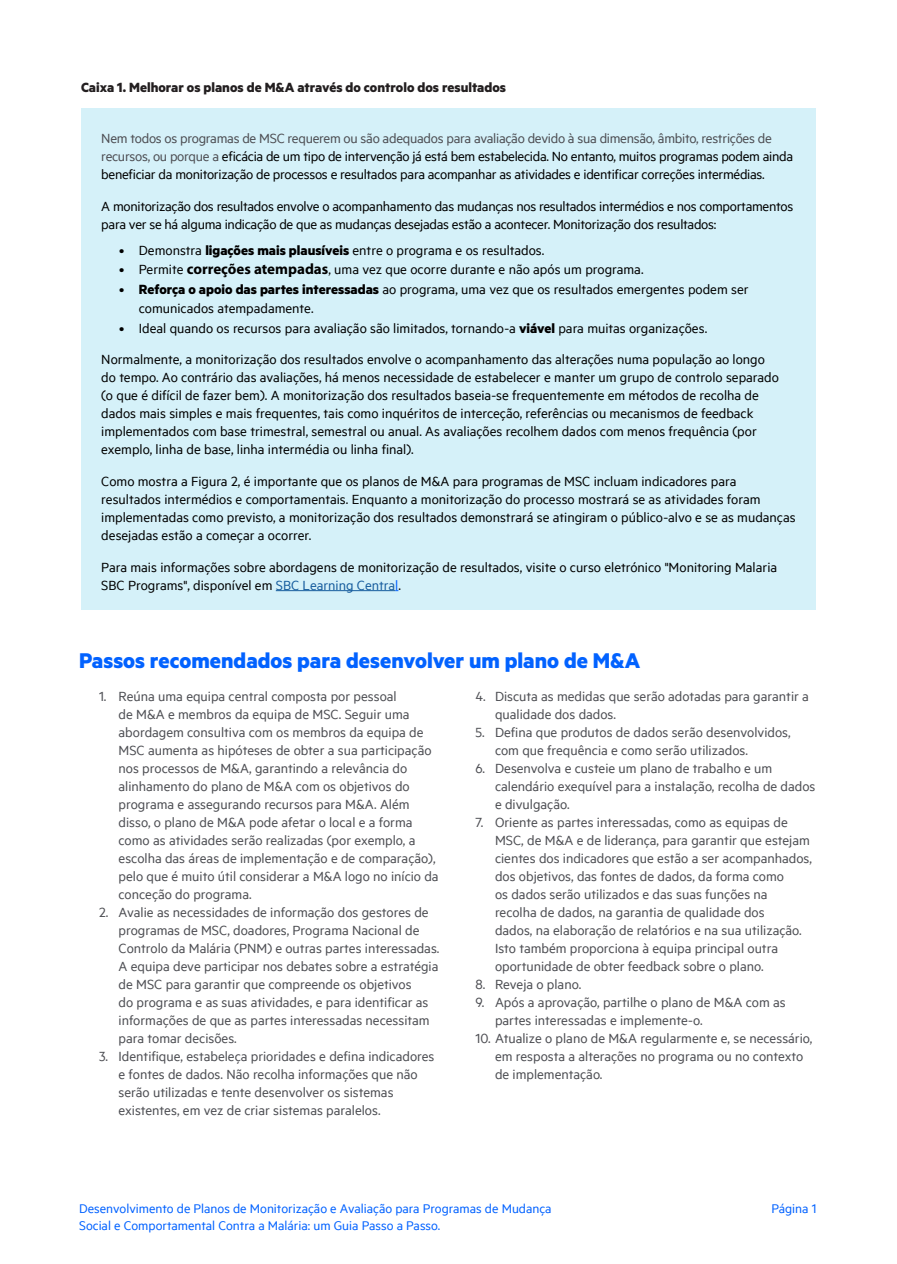
<style>
.page{position:relative;width:897px;height:1264px;background:#fff}
.page>*{position:absolute;margin:0;border:0;box-sizing:border-box;transform-origin:0 0}
.Header_2{font:700 24px "Metric";color:#0262ff}
.Base_with_bullets{font:15px/18px "Metric";color:#4d4e53}
.Base_text{font:15px/18px "Metric";color:#000}
.Base_text-2{font:15px/18px "Metric";letter-spacing:-.02em;color:#000}
.Base_with_bullets-2{font:15px/19.5px "Metric";color:#000}
.Figure_titles{font:700 15px "Metric";color:#231f20}
.Base_text-3{font:14.25px/17.1px "Metric";color:#0262ff}
.s1{color:#4d4e53}
.s2{font-weight:700}
.s3{font-family:"Myriad Pro";font-weight:700}
.s4{color:#175d9e}
.s5{color:#0262ff}
</style>
<div class="page">
<div style="left:81px;top:109px;width:734px;height:501px;background:#d5f1f9"></div>
<hr style="left:276px;top:590px;width:119px;height:1px;background:#175d9e">
<p class="Figure_titles" style="left:81px;top:78px;width:426px">Caixa 1. Melhorar os planos de M&amp;A através do controlo dos resultados</p>
<p class="Base_text-2" style="left:101px;top:129px;width:693px"><span class="s1">Nem todos os programas de MSC requerem ou são adequados para avaliação devido à sua dimensão, âmbito, restrições de recursos, ou porque a</span> eficácia de um tipo de intervenção já está bem estabelecida. No entanto, muitos programas podem ainda beneficiar da monitorização de processos e resultados para acompanhar as atividades e identificar correções intermédias.</p>
<p class="Base_text-2" style="left:101px;top:196px;width:693px">A monitorização dos resultados envolve o acompanhamento das mudanças nos resultados intermédios e nos comportamentos para ver se há alguma indicação de que as mudanças desejadas estão a acontecer. Monitorização dos resultados:</p>
<p class="Base_with_bullets-2" style="left:119px;top:240px;width:426px">• Demonstra <span class="s2">ligações mais plausíveis</span> entre o programa e os resultados.</p>
<p class="Base_with_bullets-2" style="left:119px;top:259px;width:525px">• Permite <span class="s3">correções atempadas</span>, uma vez que ocorre durante e não após um programa.</p>
<p class="Base_with_bullets-2" style="left:139px;top:279px;width:611px;text-indent:-20px">• <span class="s2">Reforça o apoio das partes interessadas</span> ao programa, uma vez que os resultados emergentes podem ser comunicados atempadamente.</p>
<p class="Base_with_bullets-2" style="left:119px;top:318px;width:589px">• Ideal quando os recursos para avaliação são limitados, tornando-a <span class="s2">viável</span> para muitas organizações.</p>
<p class="Base_text" style="left:101px;top:350px;width:679px">Normalmente, a monitorização dos resultados envolve o acompanhamento das alterações numa população ao longo do tempo. Ao contrário das avaliações, há menos necessidade de estabelecer e manter um grupo de controlo separado (o que é difícil de fazer bem). A monitorização dos resultados baseia-se frequentemente em métodos de recolha de dados mais simples e mais frequentes, tais como inquéritos de interceção, referências ou mecanismos de feedback implementados com base trimestral, semestral ou anual. As avaliações recolhem dados com menos frequência (por exemplo, linha de base, linha intermédia ou linha final).</p>
<p class="Base_text" style="left:101px;top:472px;width:695px">Como mostra a Figura 2, é importante que os planos de M&amp;A para programas de MSC incluam indicadores para resultados intermédios e comportamentais. Enquanto a monitorização do processo mostrará se as atividades foram implementadas como previsto, a monitorização dos resultados demonstrará se atingiram o público-alvo e se as mudanças desejadas estão a começar a ocorrer.</p>
<p class="Base_text" style="left:101px;top:557px;width:677px">Para mais informações sobre abordagens de monitorização de resultados, visite o curso eletrónico "Monitoring Malaria<br>SBC Programs", disponível em <span class="s4">SBC Learning Centra</span><span class="s5">l</span>.</p>
<p class="Header_2" style="left:79px;top:645px;width:562px">Passos recomendados para desenvolver um plano de M&amp;A</p>
<p class="Base_with_bullets" style="left:118px;top:686px;width:321px;text-indent:-20px">1. Reúna uma equipa central composta por pessoal<br>de M&amp;A e membros da equipa de MSC. Seguir uma abordagem consultiva com os membros da equipa de MSC aumenta as hipóteses de obter a sua participação nos processos de M&amp;A, garantindo a relevância do alinhamento do plano de M&amp;A com os objetivos do programa e assegurando recursos para M&amp;A. Além disso, o plano de M&amp;A pode afetar o local e a forma como as atividades serão realizadas (por exemplo, a escolha das áreas de implementação e de comparação), pelo que é muito útil considerar a M&amp;A logo no início da conceção do programa.</p>
<p class="Base_with_bullets" style="left:118px;top:902px;width:322px;text-indent:-20px">2. Avalie as necessidades de informação dos gestores de programas de MSC, doadores, Programa Nacional de Controlo da Malária (PNM) e outras partes interessadas.<br>A equipa deve participar nos debates sobre a estratégia de MSC para garantir que compreende os objetivos<br>do programa e as suas atividades, e para identificar as informações de que as partes interessadas necessitam para tomar decisões.</p>
<p class="Base_with_bullets" style="left:118px;top:1046px;width:317px;text-indent:-20px">3. Identifique, estabeleça prioridades e defina indicadores e fontes de dados. Não recolha informações que não serão utilizadas e tente desenvolver os sistemas existentes, em vez de criar sistemas paralelos.</p>
<p class="Base_with_bullets" style="left:495px;top:686px;width:315px;text-indent:-20px">4. Discuta as medidas que serão adotadas para garantir a qualidade dos dados.</p>
<p class="Base_with_bullets" style="left:495px;top:722px;width:297px;text-indent:-20px">5. Defina que produtos de dados serão desenvolvidos, com que frequência e como serão utilizados.</p>
<p class="Base_with_bullets" style="left:495px;top:758px;width:322px;text-indent:-20px">6. Desenvolva e custeie um plano de trabalho e um calendário exequível para a instalação, recolha de dados e divulgação.</p>
<p class="Base_with_bullets" style="left:495px;top:812px;width:318px;text-indent:-20px">7. Oriente as partes interessadas, como as equipas de MSC, de M&amp;A e de liderança, para garantir que estejam cientes dos indicadores que estão a ser acompanhados, dos objetivos, das fontes de dados, da forma como<br>os dados serão utilizados e das suas funções na recolha de dados, na garantia de qualidade dos<br>dados, na elaboração de relatórios e na sua utilização.<br>Isto também proporciona à equipa principal outra oportunidade de obter feedback sobre o plano.</p>
<p class="Base_with_bullets" style="left:475px;top:974px;width:107px">8. Reveja o plano.</p>
<p class="Base_with_bullets" style="left:495px;top:992px;width:292px;text-indent:-20px">9. Após a aprovação, partilhe o plano de M&amp;A com as partes interessadas e implemente-o.</p>
<p class="Base_with_bullets" style="left:495px;top:1028px;width:319px;text-indent:-20px">10. Atualize o plano de M&amp;A regularmente e, se necessário, em resposta a alterações no programa ou no contexto de implementação.</p>
<p class="Base_text-3" style="left:79px;top:1199px;width:474px">Desenvolvimento de Planos de Monitorização e Avaliação para Programas de Mudança<br>Social e Comportamental Contra a Malária: um Guia Passo a Passo.</p>
<p class="Base_text-3" style="left:771px;top:1199px;width:47px">Página 1</p>
</div>
